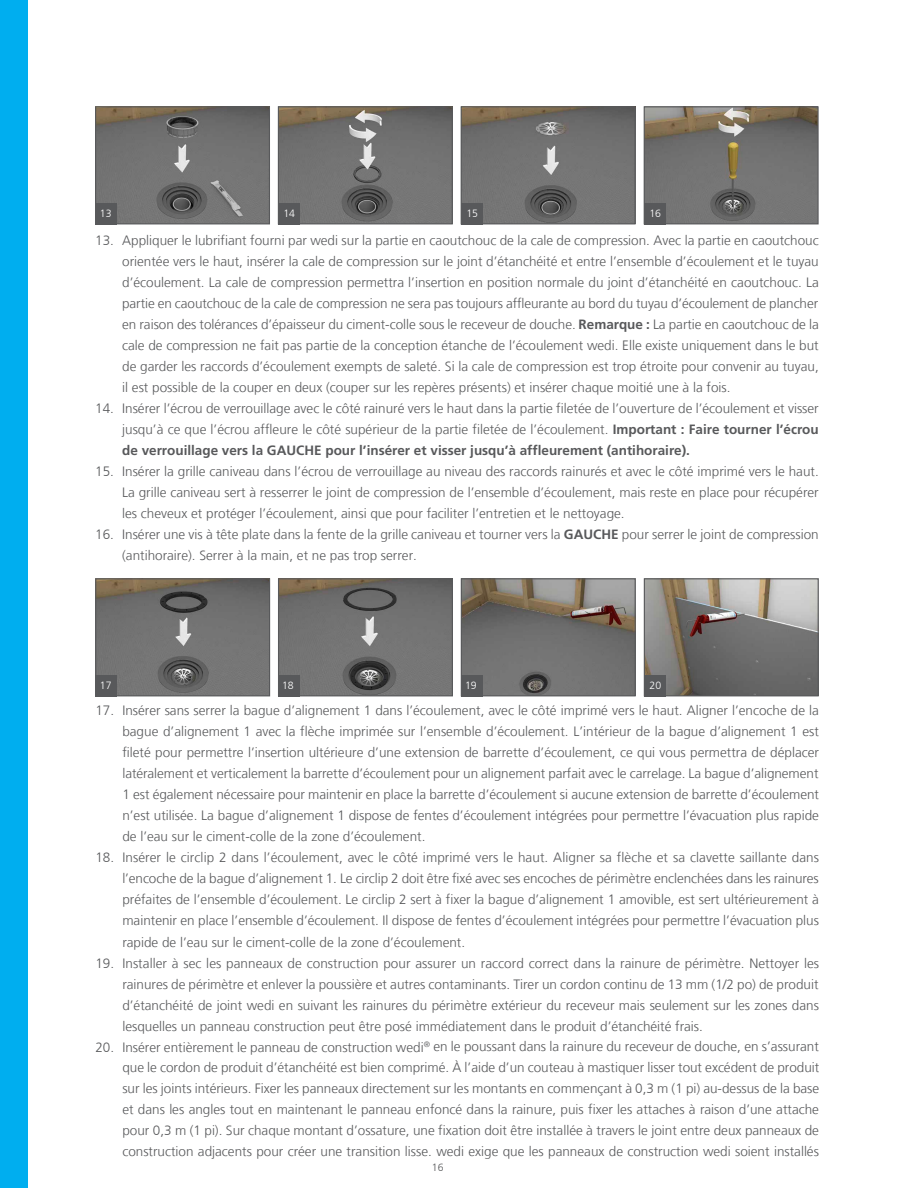
<style>
.page{position:relative;width:918px;height:1188px;background:#fff}
.page>*{position:absolute;margin:0;border:0;box-sizing:border-box;transform-origin:0 0}
.t1{font:300 13.5px/21px "Frutiger LT Com";color:#58595b;text-align:justify}
.t2{font:300 10.5px "Frutiger LT Com";color:#fff}
.t3{font:300 10.5px "Frutiger LT Com";color:#58595b}
.s1{font-weight:700}
</style>
<div class="page">
<img style="left:280px;top:108px;width:171px;height:114px">
<div style="left:278px;top:106px;width:175px;height:118px;border:1px solid #58595b"></div>
<img style="left:97px;top:108px;width:171px;height:114px">
<div style="left:95px;top:106px;width:175px;height:118px;border:1px solid #58595b"></div>
<div style="left:95px;top:203px;width:21px;height:21px;background:#58595b"></div>
<img style="left:463px;top:108px;width:171px;height:114px">
<div style="left:461px;top:106px;width:175px;height:118px;border:1px solid #58595b"></div>
<img style="left:646px;top:108px;width:171px;height:114px">
<div style="left:644px;top:106px;width:175px;height:118px;border:1px solid #58595b"></div>
<div style="left:279px;top:203px;width:21px;height:21px;background:#58595b"></div>
<div style="left:462px;top:203px;width:21px;height:21px;background:#58595b"></div>
<div style="left:645px;top:203px;width:21px;height:21px;background:#58595b"></div>
<img style="left:280px;top:580px;width:171px;height:114px">
<div style="left:278px;top:578px;width:175px;height:118px;border:1px solid #58595b"></div>
<img style="left:97px;top:580px;width:171px;height:114px">
<div style="left:95px;top:578px;width:175px;height:118px;border:1px solid #58595b"></div>
<div style="left:95px;top:675px;width:21px;height:21px;background:#58595b"></div>
<img style="left:463px;top:580px;width:171px;height:114px">
<div style="left:461px;top:578px;width:175px;height:118px;border:1px solid #58595b"></div>
<img style="left:646px;top:580px;width:171px;height:114px">
<div style="left:644px;top:578px;width:175px;height:118px;border:1px solid #58595b"></div>
<div style="left:279px;top:675px;width:21px;height:21px;background:#58595b"></div>
<div style="left:462px;top:675px;width:21px;height:21px;background:#58595b"></div>
<div style="left:645px;top:675px;width:21px;height:21px;background:#58595b"></div>
<div style="left:0;top:0;width:27px;height:1188px;background:#00aeef"></div>
<p class="t2" style="left:100px;top:208px;width:13px">13</p>
<p class="t2" style="left:283px;top:208px;width:13px">14</p>
<p class="t2" style="left:466px;top:208px;width:13px">15</p>
<p class="t2" style="left:649px;top:208px;width:13px">16</p>
<p class="t1" style="left:122px;top:229px;width:698px;text-indent:-27px">13. Appliquer le lubrifiant fourni par wedi sur la partie en caoutchouc de la cale de compression. Avec la partie en caoutchouc orientée vers le haut, insérer la cale de compression sur le joint d’étanchéité et entre l’ensemble d’écoulement et le tuyau d’écoulement. La cale de compression permettra l’insertion en position normale du joint d’étanchéité en caoutchouc. La partie en caoutchouc de la cale de compression ne sera pas toujours affleurante au bord du tuyau d’écoulement de plancher en raison des tolérances d’épaisseur du ciment-colle sous le receveur de douche. <span class="s1">Remarque :</span> La partie en caoutchouc de la cale de compression ne fait pas partie de la conception étanche de l’écoulement wedi. Elle existe uniquement dans le but de garder les raccords d’écoulement exempts de saleté. Si la cale de compression est trop étroite pour convenir au tuyau, il est possible de la couper en deux (couper sur les repères présents) et insérer chaque moitié une à la fois.</p>
<p class="t1" style="left:122px;top:398px;width:698px;text-indent:-27px">14. Insérer l’écrou de verrouillage avec le côté rainuré vers le haut dans la partie filetée de l’ouverture de l’écoulement et visser jusqu’à ce que l’écrou affleure le côté supérieur de la partie filetée de l’écoulement. <span class="s1">Important : Faire tourner l’écrou de verrouillage vers la GAUCHE pour l’insérer et visser jusqu’à affleurement (antihoraire).</span></p>
<p class="t1" style="left:122px;top:461px;width:698px;text-indent:-27px">15. Insérer la grille caniveau dans l’écrou de verrouillage au niveau des raccords rainurés et avec le côté imprimé vers le haut.<br>La grille caniveau sert à resserrer le joint de compression de l’ensemble d’écoulement, mais reste en place pour récupérer les cheveux et protéger l’écoulement, ainsi que pour faciliter l’entretien et le nettoyage.</p>
<p class="t1" style="left:122px;top:524px;width:698px;text-indent:-27px">16. Insérer une vis à tête plate dans la fente de la grille caniveau et tourner vers la <span class="s1">GAUCHE</span> pour serrer le joint de compression (antihoraire). Serrer à la main, et ne pas trop serrer.</p>
<p class="t2" style="left:100px;top:680px;width:13px">17</p>
<p class="t2" style="left:282px;top:680px;width:13px">18</p>
<p class="t2" style="left:465px;top:680px;width:13px">19</p>
<p class="t2" style="left:650px;top:680px;width:13px">20</p>
<p class="t1" style="left:122px;top:700px;width:698px;text-indent:-27px">17. Insérer sans serrer la bague d’alignement 1 dans l’écoulement, avec le côté imprimé vers le haut. Aligner l’encoche de la bague d’alignement 1 avec la flèche imprimée sur l’ensemble d’écoulement. L’intérieur de la bague d’alignement 1 est fileté pour permettre l’insertion ultérieure d’une extension de barrette d’écoulement, ce qui vous permettra de déplacer latéralement et verticalement la barrette d’écoulement pour un alignement parfait avec le carrelage. La bague d’alignement 1 est également nécessaire pour maintenir en place la barrette d’écoulement si aucune extension de barrette d’écoulement n’est utilisée. La bague d’alignement 1 dispose de fentes d’écoulement intégrées pour permettre l’évacuation plus rapide de l’eau sur le ciment-colle de la zone d’écoulement.</p>
<p class="t1" style="left:122px;top:847px;width:698px;text-indent:-27px">18. Insérer le circlip 2 dans l’écoulement, avec le côté imprimé vers le haut. Aligner sa flèche et sa clavette saillante dans l’encoche de la bague d’alignement 1. Le circlip 2 doit être fixé avec ses encoches de périmètre enclenchées dans les rainures préfaites de l’ensemble d’écoulement. Le circlip 2 sert à fixer la bague d’alignement 1 amovible, est sert ultérieurement à maintenir en place l’ensemble d’écoulement. Il dispose de fentes d’écoulement intégrées pour permettre l’évacuation plus rapide de l’eau sur le ciment-colle de la zone d’écoulement.</p>
<p class="t1" style="left:122px;top:952px;width:698px;text-indent:-27px">19. Installer à sec les panneaux de construction pour assurer un raccord correct dans la rainure de périmètre. Nettoyer les rainures de périmètre et enlever la poussière et autres contaminants. Tirer un cordon continu de 13 mm (1/2 po) de produit d’étanchéité de joint wedi en suivant les rainures du périmètre extérieur du receveur mais seulement sur les zones dans lesquelles un panneau construction peut être posé immédiatement dans le produit d’étanchéité frais.</p>
<p class="t1" style="left:122px;top:1036px;width:699px;text-indent:-27px">20. Insérer entièrement le panneau de construction wedi<sup>®</sup> en le poussant dans la rainure du receveur de douche, en s’assurant que le cordon de produit d’étanchéité est bien comprimé. À l’aide d’un couteau à mastiquer lisser tout excédent de produit sur les joints intérieurs. Fixer les panneaux directement sur les montants en commençant à 0,3 m (1 pi) au-dessus de la base et dans les angles tout en maintenant le panneau enfoncé dans la rainure, puis fixer les attaches à raison d’une attache pour 0,3 m (1 pi). Sur chaque montant d’ossature, une fixation doit être installée à travers le joint entre deux panneaux de construction adjacents pour créer une transition lisse. wedi exige que les panneaux de construction wedi soient installés</p>
<p class="t3" style="left:432px;top:1161px;width:13px">16</p>
</div>
